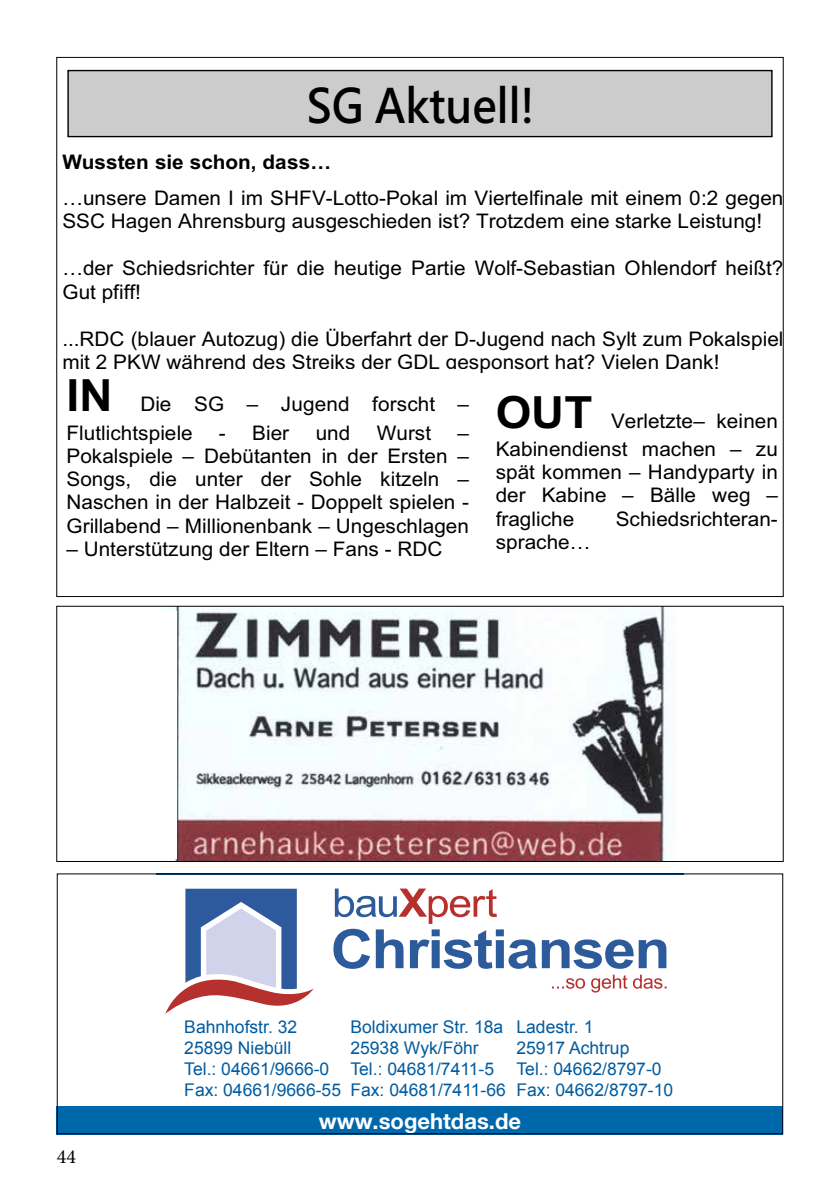
<style>
.page{position:relative;width:840px;height:1191px;background:#fff}
.page>*{position:absolute;margin:0;border:0;box-sizing:border-box;transform-origin:0 0}
.t1{font:700 46.6px "Microsoft Jheng Hei";color:#000;scale:.92 1}
.t2{font:700 26.6px "Arial";color:#fff}
.t3{font:700 22px "Helvetica Neue";color:#fff}
.t4{font:20.2px/23.2px "Arial";color:#000}
.t5{font:20px "Minion Pro";color:#000}
.t6{font:17.4px/21px "Arial";color:#005ba0}
.s1{font-weight:700}
.s2{font-weight:700;font-size:44.4px}
</style>
<div class="page">
<div style="left:68px;top:71px;width:703px;height:66px;background:#ccc"></div>
<div style="left:67px;top:70px;width:705px;height:67px;border:1px solid #000"></div>
<img style="left:168px;top:608px;width:507px;height:252px">
<div style="left:56px;top:606px;width:727px;height:256px;border:1px solid #000"></div>
<div style="left:131px;top:611px;width:45px;height:248px;background:#fff"></div>
<svg style="left:165px;top:888px;width:148px;height:126px"></svg>
<svg style="left:333px;top:888px;width:333px;height:80px"></svg>
<svg style="left:551px;top:974px;width:115px;height:18px"></svg>
<div style="left:57px;top:1106px;width:725px;height:28px;background:#0067ab"></div>
<div style="left:57px;top:873px;width:725px;height:261px;border:1px solid #000"></div>
<p class="t1" style="left:307px;top:77px;width:256px">SG Aktuell!</p>
<p class="t4" style="left:62px;top:144px;width:722px;line-height:35.4px"><span class="s1">Wussten sie schon, dass…<br></span>…unsere Damen I im SHFV-Lotto-Pokal im Viertelfinale mit einem 0:2 gegen</p>
<p class="t4" style="left:62px;top:209px;width:701px">SSC Hagen Ahrensburg ausgeschieden ist? Trotzdem eine starke Leistung!</p>
<p class="t4" style="left:62px;top:256px;width:722px">…der Schiedsrichter für die heutige Partie Wolf-Sebastian Ohlendorf heißt?<br>Gut pfiff!</p>
<p class="t4" style="left:62px;top:327px;width:722px">...RDC (blauer Autozug) die Überfahrt der D-Jugend nach Sylt zum Pokalspiel mit 2 PKW während des Streiks der GDL gesponsort hat? Vielen Dank!</p>
<p class="t4" style="left:67px;top:390px;width:404px;line-height:28.4px"><span class="s2">IN</span> Die SG – Jugend forscht –<br>Flutlichtspiele</p>
<p class="t4" style="left:495px;top:406px;width:284px;line-height:28.4px"><span class="s2">OUT</span> Verletzte– keinen<br>Kabinendienst machen – zu</p>
<p class="t4" style="left:495px;top:460px;width:284px;text-align:justify">spät kommen – Handyparty in der Kabine – Bälle weg – fragliche</p>
<p class="t4" style="left:219px;top:421px;width:72px">- Bier</p>
<p class="t4" style="left:315px;top:421px;width:36px">und</p>
<p class="t4" style="left:376px;top:421px;width:56px">Wurst</p>
<p class="t4" style="left:66px;top:421px;width:404px;text-align:justify;text-indent:390px">– Pokalspiele – Debütanten in der Ersten – Songs, die unter der Sohle kitzeln – Naschen in der Halbzeit - Doppelt spielen - Grillabend – Millionenbank – Ungeschlagen</p>
<p class="t4" style="left:66px;top:537px;width:377px">– Unterstützung der Eltern – Fans - RDC</p>
<p class="t4" style="left:615px;top:507px;width:163px">Schiedsrichteran-</p>
<p class="t4" style="left:495px;top:530px;width:96px">sprache…</p>
<p class="t5" style="left:57px;top:1143px;width:21px">44</p>
<p class="t6" style="left:184px;top:1017px;width:158px">Bahnhofstr. 32<br>25899 Niebüll<br>Tel.: 04661/9666-0<br>Fax: 04661/9666-55</p>
<p class="t6" style="left:350px;top:1017px;width:157px">Boldixumer Str. 18a<br>25938 Wyk/Föhr<br>Tel.: 04681/7411-5<br>Fax: 04681/7411-66</p>
<p class="t6" style="left:516px;top:1017px;width:158px">Ladestr. 1<br>25917 Achtrup<br>Tel.: 04662/8797-0<br>Fax: 04662/8797-10</p>
<p class="t3" style="left:319px;top:1107px;width:204px">www.sogehtdas.de</p>
<p class="t2" style="left:300px;top:1105px;width:241px">www.sogehtdas.de</p>
</div>
